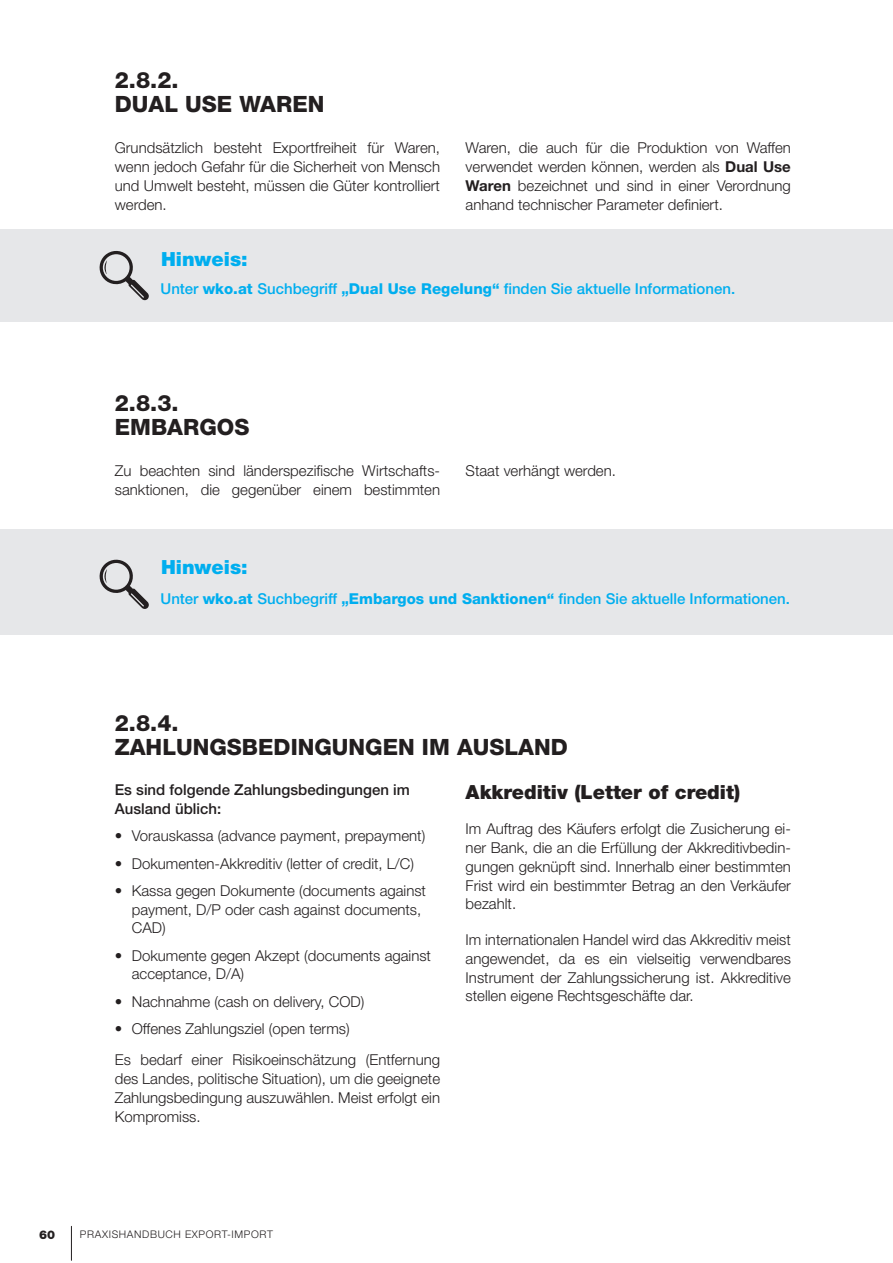
<style>
.page{position:relative;width:893px;height:1263px;background:#fff}
.page>*{position:absolute;margin:0;border:0;box-sizing:border-box;transform-origin:0 0}
.t1{font:800 22.5px/24px "Helvetica Neue LT Std";color:#231f20}
.t2{font:900 19.5px "Helvetica Neue LT Std";color:#231f20}
.t3{font:900 19.5px "Helvetica Neue LT Std";color:#00aeef}
.t4{font:300 15px/18.8px "Helvetica Neue LT Std";color:#231f20;text-align:justify}
.t5{font:500 15px "Helvetica Neue LT Std";color:#00aeef}
.t6{font:500 15px/18.8px "Helvetica Neue LT Std";color:#231f20}
.t7{font:900 12px "Helvetica Neue LT Std";color:#231f20}
.t8{font:300 10.5px "Helvetica Neue LT Std";letter-spacing:.06em;color:#231f20}
.s1{font-weight:700}
.s2{font-weight:800}
</style>
<div class="page">
<hr style="left:71px;top:1226px;width:1px;height:34px;background:#231f20">
<div style="left:0;top:229px;width:893px;height:93px;background:#e6e7e9"></div>
<div style="left:0;top:530px;width:893px;height:105px;background:#e6e7e9"></div>
<svg style="left:99px;top:251px;width:50px;height:50px"></svg>
<svg style="left:99px;top:559px;width:50px;height:50px"></svg>
<h1 class="t1" style="left:115px;top:68px;width:211px">2.8.2.<br>DUAL USE WAREN</h1>
<p class="t4" style="left:115px;top:138px;width:327px">Grundsätzlich besteht Exportfreiheit für Waren, wenn jedoch Gefahr für die Sicherheit von Mensch und Umwelt besteht, müssen die Güter kontrolliert werden.</p>
<p class="t4" style="left:466px;top:138px;width:327px">Waren, die auch für die Produktion von Waffen verwendet werden können, werden als <span class="s1">Dual Use Waren</span> bezeichnet und sind in einer Verordnung anhand technischer Parameter definiert.</p>
<h2 class="t3" style="left:161px;top:247px;width:88px">Hinweis:</h2>
<p class="t5" style="left:161px;top:280px;width:576px">Unter <span class="s2">wko.at</span> Suchbegriff <span class="s2">„Dual Use Regelung“</span> finden Sie aktuelle Informationen.</p>
<h1 class="t1" style="left:115px;top:391px;width:136px">2.8.3.<br>EMBARGOS</h1>
<p class="t4" style="left:115px;top:461px;width:327px">Zu beachten sind länderspezifische Wirtschafts&shy;sanktionen, die gegenüber einem bestimmten</p>
<p class="t4" style="left:466px;top:461px;width:152px">Staat verhängt werden.</p>
<h2 class="t3" style="left:161px;top:555px;width:88px">Hinweis:</h2>
<p class="t5" style="left:161px;top:590px;width:631px">Unter <span class="s2">wko.at</span> Suchbegriff <span class="s2">„Embargos und Sanktionen“</span> finden Sie aktuelle Informationen.</p>
<h1 class="t1" style="left:115px;top:710px;width:455px">2.8.4.<br>ZAHLUNGSBEDINGUNGEN IM AUSLAND</h1>
<p class="t6" style="left:115px;top:780px;width:297px">Es sind folgende Zahlungsbedingungen im<br>Ausland üblich:</p>
<p class="t4" style="left:115px;top:826px;width:312px">• Vorauskassa (advance payment, prepayment)</p>
<p class="t4" style="left:115px;top:854px;width:301px">• Dokumenten-Akkreditiv (letter of credit, L/C)</p>
<p class="t4" style="left:132px;top:881px;width:296px;text-align:left;text-indent:-17px">• Kassa gegen Dokumente (documents against payment, D/P oder cash against documents,<br>CAD)</p>
<p class="t4" style="left:132px;top:946px;width:301px;text-indent:-17px">• Dokumente gegen Akzept (documents against acceptance, D/A)</p>
<p class="t4" style="left:115px;top:992px;width:251px">• Nachnahme (cash on delivery, COD)</p>
<p class="t4" style="left:115px;top:1012px;width:327px;line-height:31.5px">• Offenes Zahlungsziel (open terms)<br>Es bedarf einer Risikoeinschätzung (Entfernung</p>
<p class="t4" style="left:115px;top:1069px;width:327px">des Landes, politische Situation), um die geeignete Zahlungsbedingung auszuwählen. Meist erfolgt ein Kompromiss.</p>
<h2 class="t2" style="left:466px;top:780px;width:276px">Akkreditiv (Letter of credit)</h2>
<p class="t4" style="left:466px;top:819px;width:327px">Im Auftrag des Käufers erfolgt die Zusicherung ei&shy;ner Bank, die an die Erfüllung der Akkreditivbedin&shy;gungen geknüpft sind. Innerhalb einer bestimmten Frist wird ein bestimmter Betrag an den Verkäufer bezahlt.</p>
<p class="t4" style="left:466px;top:930px;width:327px">Im internationalen Handel wird das Akkreditiv meist angewendet, da es ein vielseitig verwendbares Instrument der Zahlungssicherung ist. Akkreditive stellen eigene Rechtsgeschäfte dar.</p>
<p class="t7" style="left:39px;top:1227px;width:18px">60</p>
<p class="t8" style="left:80px;top:1227px;width:195px">PRAXISHANDBUCH EXPORT-IMPORT</p>
</div>
